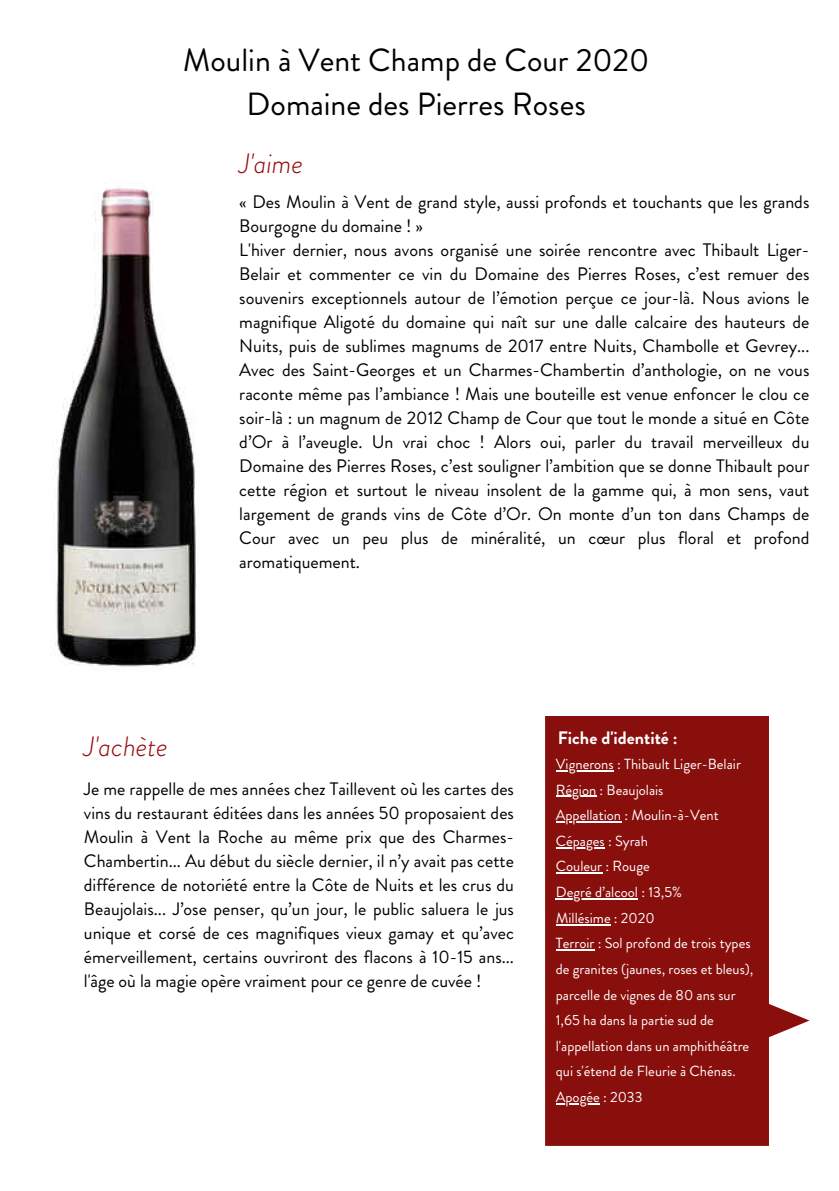
<style>
.page{position:relative;width:839px;height:1191px;background:#fff}
.page>*{position:absolute;margin:0;border:0;box-sizing:border-box;transform-origin:0 0}
.t1{font:32px/43.6px "Brandon Grotesque";color:#000;text-align:center}
.t2{font:italic 300 28px "Brandon Grotesque";color:#960607}
.t3{font:18px/24px "Brandon Grotesque";color:#000}
.t4{font:700 18px "Brandon Grotesque";color:#fff}
.t5{font:14.6px/25.6px "Brandon Grotesque";color:#fff}
</style>
<div class="page">
<svg style="left:545px;top:716px;width:264px;height:430px;background:#9a3231"></svg>
<img style="left:51px;top:187px;width:145px;height:480px">
<hr style="left:556px;top:770px;width:57px;height:1px;background:#fff">
<hr style="left:556px;top:796px;width:40px;height:1px;background:#fff">
<hr style="left:556px;top:821px;width:65px;height:2px;background:#fff">
<hr style="left:556px;top:847px;width:48px;height:1px;background:#fff">
<hr style="left:556px;top:873px;width:46px;height:1px;background:#fff">
<hr style="left:556px;top:898px;width:82px;height:2px;background:#fff">
<hr style="left:556px;top:924px;width:54px;height:1px;background:#fff">
<hr style="left:556px;top:950px;width:38px;height:1px;background:#fff">
<hr style="left:556px;top:1103px;width:43px;height:2px;background:#fff">
<h1 class="t1" style="left:183px;top:39px;width:468px">Moulin à Vent Champ de Cour 2020<br>Domaine des Pierres Roses</h1>
<h2 class="t2" style="left:239px;top:145px;width:65px">J'aime</h2>
<p class="t3" style="left:239px;top:190px;width:571px">« Des Moulin à Vent de grand style, aussi profonds et touchants que les grands Bourgogne du domaine ! »<br>L'hiver dernier, nous avons organisé une soirée rencontre avec Thibault Liger-Belair et commenter ce vin du Domaine des Pierres Roses, c’est remuer des souvenirs exceptionnels autour de l’émotion perçue ce jour-là. Nous avions le magnifique Aligoté du domaine qui naît sur une dalle calcaire des hauteurs de Nuits, puis de sublimes magnums de 2017 entre Nuits, Chambolle et Gevrey...<br>Avec des Saint-Georges et un Charmes-Chambertin d’anthologie, on ne vous raconte même pas l’ambiance ! Mais une bouteille est venue enfoncer le clou ce soir-là : un magnum de 2012 Champ de Cour que tout le monde a situé en Côte d’Or à l’aveugle. Un vrai choc ! Alors oui, parler du travail merveilleux du Domaine des Pierres Roses, c’est souligner l’ambition que se donne Thibault pour cette région et surtout le niveau insolent de la gamme qui, à mon sens, vaut largement de grands vins de Côte d’Or. On monte d’un ton dans Champs de Cour avec un peu plus de minéralité, un cœur plus floral et profond aromatiquement.</p>
<h2 class="t2" style="left:84px;top:727px;width:85px">J'achète</h2>
<p class="t3" style="left:84px;top:777px;width:431px;text-align:justify">Je me rappelle de mes années chez Taillevent où les cartes des vins du restaurant éditées dans les années 50 proposaient des Moulin à Vent la Roche au même prix que des Charmes-Chambertin... Au début du siècle dernier, il n’y avait pas cette différence de notoriété entre la Côte de Nuits et les crus du Beaujolais... J’ose penser, qu’un jour, le public saluera le jus unique et corsé de ces magnifiques vieux gamay et qu’avec émerveillement, certains ouvriront des flacons à 10-15 ans... l'âge où la magie opère vraiment pour ce genre de cuvée !</p>
<p class="t4" style="left:557px;top:725px;width:121px">Fiche d'identité :</p>
<p class="t5" style="left:556px;top:751px;width:199px">Vignerons : Thibault Liger-Belair<br>Région : Beaujolais<br>Appellation : Moulin-à-Vent<br>Cépages : Syrah<br>Couleur : Rouge<br>Degré d’alcool : 13,5%<br>Millésime : 2020<br>Terroir : Sol profond de trois types de granites (jaunes, roses et bleus), parcelle de vignes de 80 ans sur<br>1,65 ha dans la partie sud de l'appellation dans un amphithéâtre qui s'étend de Fleurie à Chénas.<br>Apogée : 2033</p>
<p class="t5" style="left:552px;top:1025px;width:66px">Apogée : ...</p>
</div>
